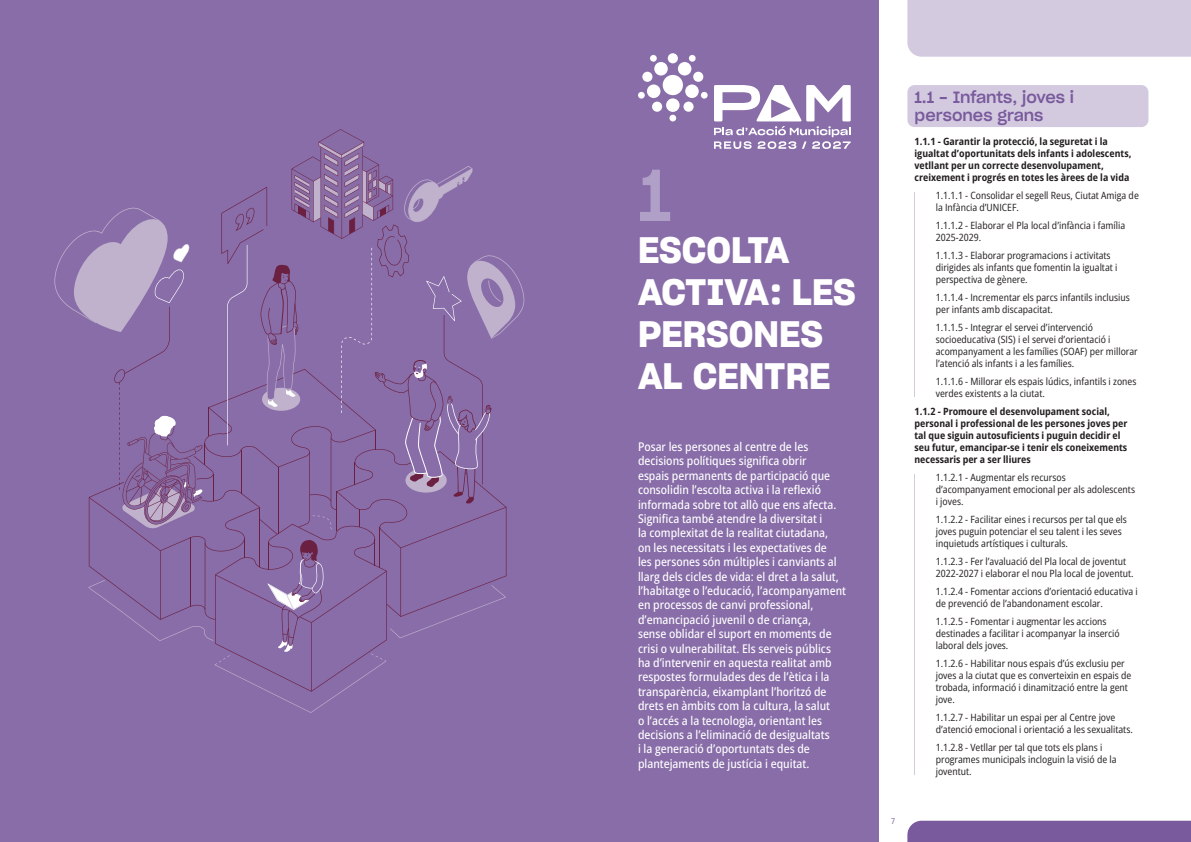
<style>
.page{position:relative;width:1191px;height:842px;background:#fff}
.page>*{position:absolute;margin:0;border:0;box-sizing:border-box;transform-origin:0 0}
._1_Eix{font:72px "Sharp Grotesk Medium 20";color:#b09fc6}
._1_Eix-2{font:36px/42px "Sharp Grotesk Semi Bold 20";color:#fff}
._1_1_Ambit{font:16px/18px "Sharp Grotesk Medium 20";color:#795a9c}
.Intro_capitol{font:500 semi-condensed 12px/14.4px "Open Sans";color:#fff}
._1_1_1_1_Acció{font:semi-condensed 10px/12px "Open Sans";color:#231f20}
._1_1_1_Objectiu{font:700 semi-condensed 10px/12px "Open Sans";color:#231f20}
.t1{font:semi-condensed 8px "Open Sans";color:#795a9c}
</style>
<div class="page">
<div style="left:595px;top:0;width:284px;height:842px;background:#886da8"></div>
<svg style="left:714px;top:85px;width:136px;height:64px"></svg>
<div style="left:662px;top:75px;width:21px;height:20px;background:#fff;border-radius:50%"></div>
<div style="left:678px;top:62px;width:13px;height:14px;background:#fff;border-radius:50%"></div>
<div style="left:654px;top:62px;width:14px;height:14px;background:#fff;border-radius:50%"></div>
<div style="left:647px;top:84px;width:13px;height:14px;background:#fff;border-radius:50%"></div>
<div style="left:666px;top:98px;width:13px;height:14px;background:#fff;border-radius:50%"></div>
<div style="left:685px;top:84px;width:13px;height:14px;background:#fff;border-radius:50%"></div>
<div style="left:668px;top:53px;width:10px;height:10px;background:#fff;border-radius:50%"></div>
<div style="left:642px;top:72px;width:10px;height:10px;background:#fff;border-radius:50%"></div>
<div style="left:693px;top:72px;width:10px;height:10px;background:#fff;border-radius:50%"></div>
<div style="left:652px;top:102px;width:10px;height:10px;background:#fff;border-radius:50%"></div>
<div style="left:683px;top:102px;width:10px;height:10px;background:#fff;border-radius:50%"></div>
<div style="left:689px;top:55px;width:6px;height:7px;background:#fff;border-radius:50%"></div>
<div style="left:650px;top:55px;width:7px;height:7px;background:#fff;border-radius:50%"></div>
<div style="left:638px;top:92px;width:7px;height:7px;background:#fff;border-radius:50%"></div>
<div style="left:701px;top:92px;width:6px;height:7px;background:#fff;border-radius:50%"></div>
<div style="left:669px;top:115px;width:7px;height:6px;background:#fff;border-radius:50%"></div>
<div style="left:907px;top:0;width:284px;height:57px;background:#d3cae0"></div>
<div style="left:907px;top:821px;width:284px;height:21px;background:#795a9c"></div>
<div style="left:907px;top:85px;width:241px;height:42px;background:#d3cae0;border-radius:7px"></div>
<hr style="left:914px;top:192px;width:1px;height:205px;background:#d3cae0">
<hr style="left:914px;top:474px;width:1px;height:301px;background:#d3cae0">
<div style="left:0;top:0;width:595px;height:842px;background:#886da8"></div>
<svg style="left:54px;top:129px;width:470px;height:584px"></svg>
<p class="_1_Eix" style="left:638px;top:134px;width:35px">1</p>
<p class="_1_Eix-2" style="left:638px;top:227px;width:219px">ESCOLTA<br>ACTIVA: LES<br>PERSONES<br>AL CENTRE</p>
<p class="Intro_capitol" style="left:638px;top:439px;width:209px">Posar les persones al centre de les decisions polítiques significa obrir<br>espais permanents de participació que consolidin l’escolta activa i la reflexió informada sobre tot allò que ens afecta.<br>Significa també atendre la diversitat i<br>la complexitat de la realitat ciutadana,<br>on les necessitats i les expectatives de<br>les persones són múltiples i canviants al llarg dels cicles de vida: el dret a la salut, l’habitatge o l’educació, l’acompanyament en processos de canvi professional, d’emancipació juvenil o de criança,<br>sense oblidar el suport en moments de crisi o vulnerabilitat. Els serveis públics ha d’intervenir en aquesta realitat amb respostes formulades des de l’ètica i la transparència, eixamplant l’horitzó de drets en àmbits com la cultura, la salut<br>o l’accés a la tecnologia, orientant les decisions a l’eliminació de desigualtats<br>i la generació d’oportuntats des de plantejaments de justícia i equitat.</p>
<p class="t1" style="left:891px;top:815px;width:5px">7</p>
<p class="_1_1_Ambit" style="left:914px;top:87px;width:161px">1.1 - Infants, joves i persones grans</p>
<p class="_1_1_1_Objectiu" style="left:914px;top:135px;width:218px">1.1.1 - Garantir la protecció, la seguretat i la igualtat d’oportunitats dels infants i adolescents, vetllant per un correcte desenvolupament, creixement i progrés en totes les àrees de la vida</p>
<p class="_1_1_1_1_Acció" style="left:935px;top:189px;width:205px">1.1.1.1 - Consolidar el segell Reus, Ciutat Amiga de la Infància d’UNICEF.</p>
<p class="_1_1_1_1_Acció" style="left:935px;top:219px;width:191px">1.1.1.2 - Elaborar el Pla local d’infància i família<br>2025-2029.</p>
<p class="_1_1_1_1_Acció" style="left:935px;top:249px;width:183px">1.1.1.3 - Elaborar programacions i activitats dirigides als infants que fomentin la igualtat i perspectiva de gènere.</p>
<p class="_1_1_1_1_Acció" style="left:935px;top:291px;width:196px">1.1.1.4 - Incrementar els parcs infantils inclusius per infants amb discapacitat.</p>
<p class="_1_1_1_1_Acció" style="left:935px;top:321px;width:203px">1.1.1.5 - Integrar el servei d’intervenció socioeducativa (SIS) i el servei d’orientació i acompanyament a les famílies (SOAF) per millorar l’atenció als infants i a les famílies.</p>
<p class="_1_1_1_1_Acció" style="left:935px;top:375px;width:202px">1.1.1.6 - Millorar els espais lúdics, infantils i zones verdes existents a la ciutat.</p>
<p class="_1_1_1_Objectiu" style="left:914px;top:405px;width:214px">1.1.2 - Promoure el desenvolupament social, personal i professional de les persones joves per tal que siguin autosuficients i puguin decidir el seu futur, emancipar-se i tenir els coneixements necessaris per a ser lliures</p>
<p class="_1_1_1_1_Acció" style="left:935px;top:471px;width:201px">1.1.2.1 - Augmentar els recursos d’acompanyament emocional per als adolescents i joves.</p>
<p class="_1_1_1_1_Acció" style="left:935px;top:513px;width:193px">1.1.2.2 - Facilitar eines i recursos per tal que els joves puguin potenciar el seu talent i les seves inquietuds artístiques i culturals.</p>
<p class="_1_1_1_1_Acció" style="left:935px;top:555px;width:199px">1.1.2.3 - Fer l’avaluació del Pla local de joventut<br>2022-2027 i elaborar el nou Pla local de joventut.</p>
<p class="_1_1_1_1_Acció" style="left:935px;top:585px;width:203px">1.1.2.4 - Fomentar accions d’orientació educativa i de prevenció de l’abandonament escolar.</p>
<p class="_1_1_1_1_Acció" style="left:935px;top:615px;width:185px">1.1.2.5 - Fomentar i augmentar les accions destinades a facilitar i acompanyar la inserció laboral dels joves.</p>
<p class="_1_1_1_1_Acció" style="left:935px;top:657px;width:197px">1.1.2.6 - Habilitar nous espais d’ús exclusiu per joves a la ciutat que es converteixin en espais de trobada, informació i dinamització entre la gent jove.</p>
<p class="_1_1_1_1_Acció" style="left:935px;top:711px;width:198px">1.1.2.7 - Habilitar un espai per al Centre jove d’atenció emocional i orientació a les sexualitats.</p>
<p class="_1_1_1_1_Acció" style="left:935px;top:741px;width:182px">1.1.2.8 - Vetllar per tal que tots els plans i programes municipals incloguin la visió de la joventut.</p>
</div>
